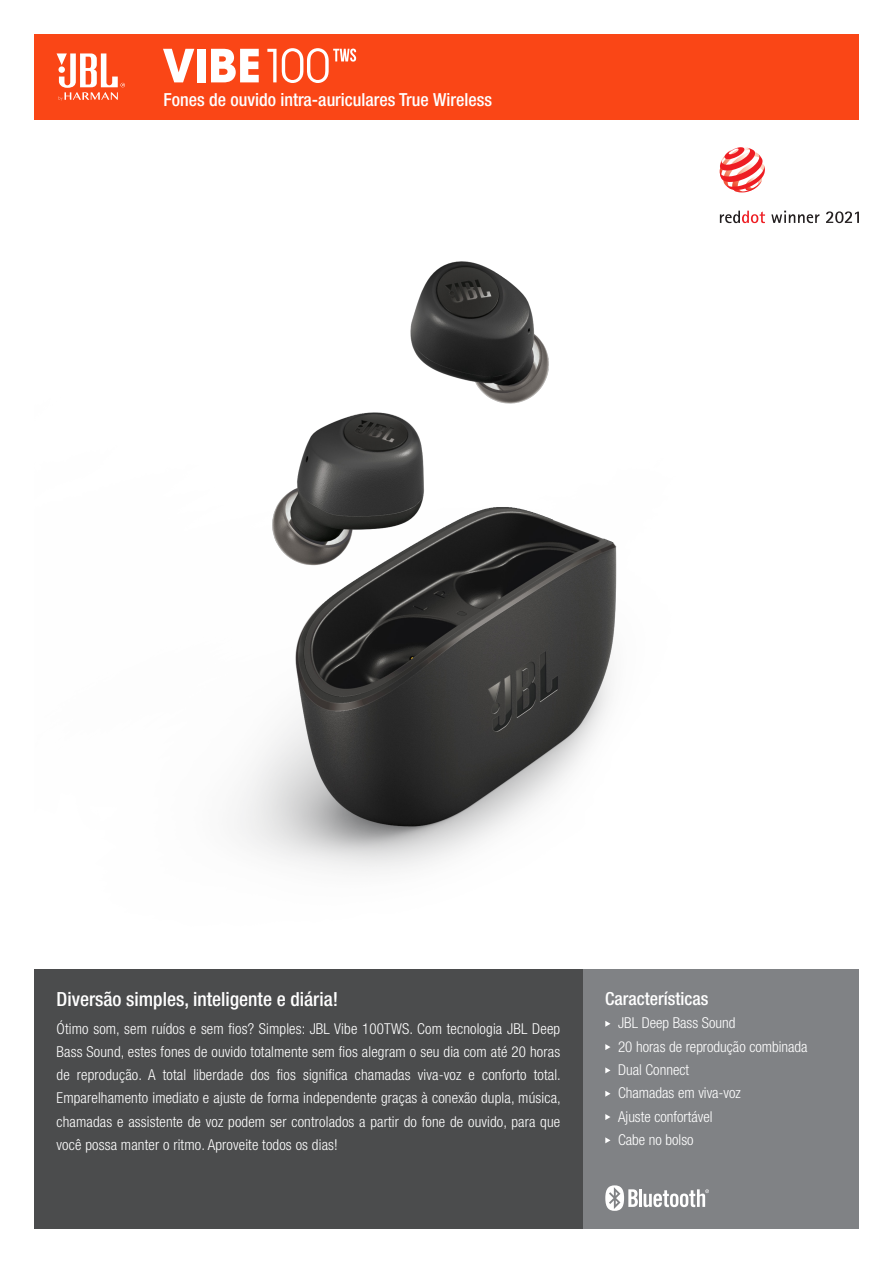
<style>
.page{position:relative;width:893px;height:1263px;background:#fff}
.page>*{position:absolute;margin:0;border:0;box-sizing:border-box;transform-origin:0 0}
.t1{font:700 50.4px "Avant Gard Goth EF";color:#fff}
.t2{font:500 condensed 19.5px "Helvetica Neue LT Pro";color:#fff}
.t3{font:500 condensed 18px "Helvetica Neue LT Pro";color:#fff}
.t4{font:300 condensed 15px/23.2px "Helvetica Neue LT Pro";color:#fff;text-align:justify}
.s1{font-weight:400}
</style>
<div class="page">
<img style="left:237px;top:169px;width:603px;height:702px">
<div style="left:34px;top:34px;width:825px;height:85px;background:#fa4616"></div>
<svg style="left:57px;top:53px;width:68px;height:48px"></svg>
<div style="left:583px;top:969px;width:276px;height:260px;background:#808285"></div>
<svg style="left:605px;top:1021px;width:5px;height:6px"></svg>
<svg style="left:605px;top:1044px;width:5px;height:6px"></svg>
<svg style="left:605px;top:1067px;width:5px;height:6px"></svg>
<svg style="left:605px;top:1091px;width:5px;height:6px"></svg>
<svg style="left:605px;top:1114px;width:5px;height:6px"></svg>
<svg style="left:605px;top:1137px;width:5px;height:6px"></svg>
<div style="left:34px;top:969px;width:549px;height:260px;background:#4b4c4d"></div>
<hr style="left:639px;top:1189px;width:3px;height:18px;background:#fff">
<svg style="left:605px;top:1185px;width:33px;height:26px"></svg>
<svg style="left:644px;top:1189px;width:65px;height:18px"></svg>
<svg style="left:771px;top:211px;width:88px;height:12px"></svg>
<svg style="left:720px;top:211px;width:45px;height:12px"></svg>
<svg style="left:720px;top:147px;width:45px;height:45px"></svg>
<svg style="left:333px;top:49px;width:23px;height:13px"></svg>
<p class="t1" style="left:163px;top:35px;width:168px">VIBE<span class="s1">100</span></p>
<p class="t3" style="left:163px;top:89px;width:330px">Fones de ouvido intra-auriculares True Wireless</p>
<p class="t2" style="left:57px;top:987px;width:283px">Diversão simples, inteligente e diária!</p>
<p class="t4" style="left:57px;top:1016px;width:506px">Ótimo som, sem ruídos e sem fios? Simples: JBL Vibe 100TWS. Com tecnologia JBL Deep Bass Sound, estes fones de ouvido totalmente sem fios alegram o seu dia com até 20 horas de reprodução. A total liberdade dos fios significa chamadas viva-voz e conforto total.<br>Emparelhamento imediato e ajuste de forma independente graças à conexão dupla, música, chamadas e assistente de voz podem ser controlados a partir do fone de ouvido, para que você possa manter o ritmo. Aproveite todos os dias!</p>
<p class="t3" style="left:605px;top:988px;width:105px">Características</p>
<p class="t4" style="left:618px;top:1011px;width:119px">JBL Deep Bass Sound</p>
<p class="t4" style="left:618px;top:1034px;width:191px">20 horas de reprodução combinada</p>
<p class="t4" style="left:618px;top:1058px;width:73px">Dual Connect</p>
<p class="t4" style="left:618px;top:1081px;width:124px">Chamadas em viva-voz</p>
<p class="t4" style="left:618px;top:1104px;width:96px">Ajuste confortável</p>
<p class="t4" style="left:618px;top:1128px;width:77px">Cabe no bolso</p>
</div>
